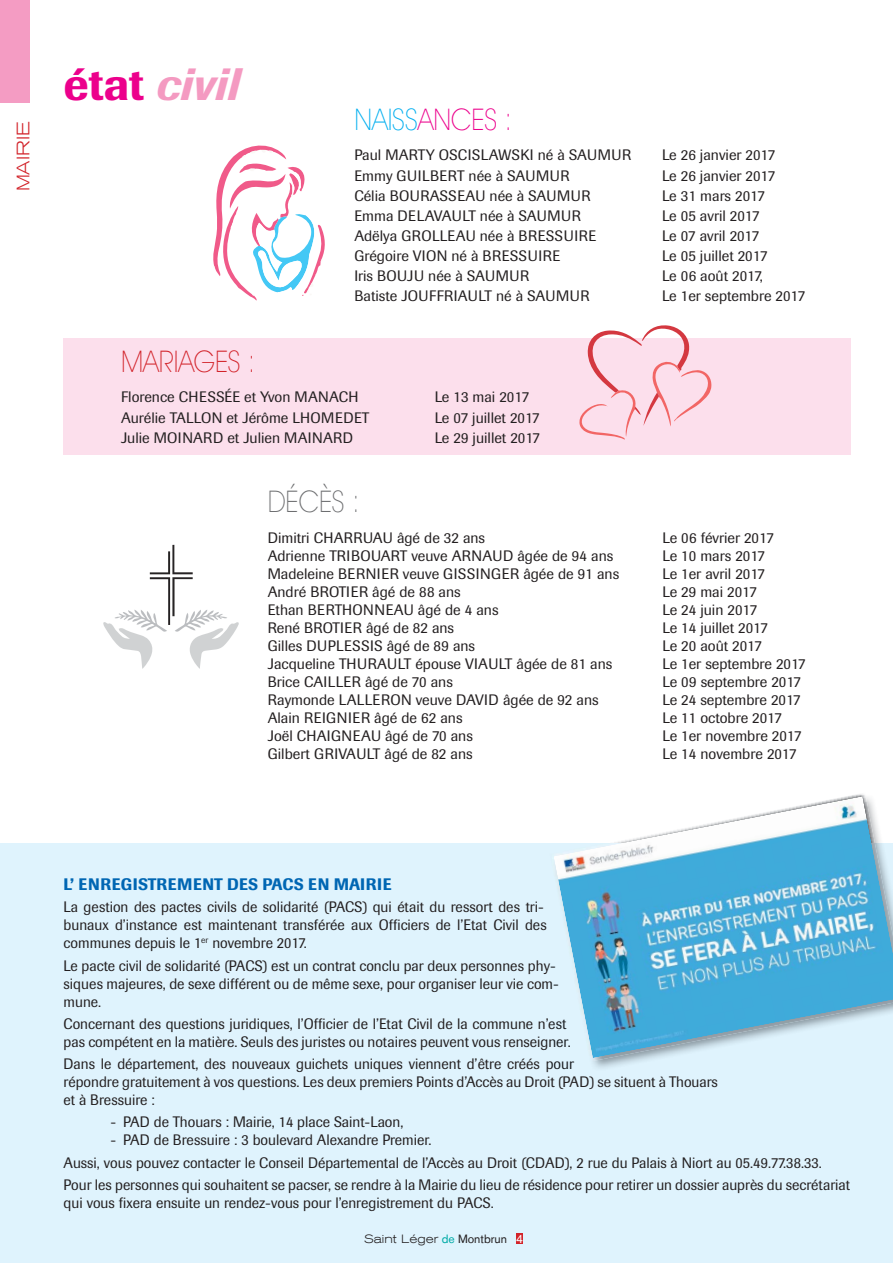
<style>
.page{position:relative;width:893px;height:1263px;background:#fff}
.page>*{position:absolute;margin:0;border:0;box-sizing:border-box;transform-origin:0 0}
.t1{font:italic 500 45px "Imago";color:#f49ac1}
.t2{font:200 30px "Avant Garde IT Cby BT";color:#ec008c;scale:.9 1}
.t3{font:200 30px "Avant Garde IT Cby BT";color:#d2232a;scale:.9 1}
.t4{font:200 30px "Avant Garde IT Cby BT";color:#6d6e70;scale:.9 1}
.t5{font:300 expanded 18px "Akzidenz Grotesk BE";color:#d2232a}
.t6{font:500 16.5px "Imago";letter-spacing:.03em;color:#0066b3}
.t7{font:15px/18px "Imago";color:#231f20}
.t8{font:15px "Imago";letter-spacing:.02em;color:#231f20}
.t9{font:300 expanded 12px "Akzidenz Grotesk BE";color:#231f20}
.s1{font-style:normal;color:#ec008c}
.s2{color:#00aeef}
.s3{color:#1a1d21}
.s4{font-weight:400;font-stretch:normal;color:#00aaa6}
.s5{font-weight:400;font-stretch:normal}
.s6{font-weight:400;font-stretch:normal;color:#fff}
</style>
<div class="page">
<div style="left:0;top:0;width:30px;height:102px;background:#f49cc3"></div>
<div style="left:0;top:843px;width:892px;height:420px;background:#dff3fd"></div>
<div style="left:64px;top:338px;width:786px;height:116px;background:#fcdfec"></div>
<svg style="left:579px;top:325px;width:132px;height:115px"></svg>
<svg style="left:213px;top:145px;width:112px;height:156px"></svg>
<svg style="left:103px;top:545px;width:136px;height:124px"></svg>
<img style="left:554px;top:796px;width:338px;height:262px">
<div style="left:516px;top:1233px;width:7px;height:11px;background:#d2232a"></div>
<p class="t5" style="left:16px;top:191px;width:72px;rotate:-90deg">MAIRIE</p>
<h1 class="t1" style="left:64px;top:67px;width:177px"><span class="s1">état</span> civil</h1>
<h2 class="t2" style="left:354px;top:108px;width:177px"><span class="s2">NAISS</span>ANCES :</h2>
<p class="t8" style="left:354px;top:150px;width:278px">Paul MARTY OSCISLAWSKI né à SAUMUR</p>
<p class="t7" style="left:662px;top:148px;width:115px">Le 26 janvier 2017</p>
<p class="t8" style="left:354px;top:170px;width:217px">Emmy GUILBERT née à SAUMUR</p>
<p class="t7" style="left:662px;top:168px;width:115px">Le 26 janvier 2017</p>
<p class="t8" style="left:354px;top:190px;width:238px">Célia BOURASSEAU née à SAUMUR</p>
<p class="t7" style="left:662px;top:188px;width:104px">Le 31 mars 2017</p>
<p class="t7" style="left:354px;top:208px;width:228px">Emma DELAVAULT née à SAUMUR</p>
<p class="t7" style="left:662px;top:208px;width:99px">Le 05 avril 2017</p>
<p class="t8" style="left:354px;top:230px;width:243px">Adëlya GROLLEAU née à BRESSUIRE</p>
<p class="t7" style="left:662px;top:228px;width:99px">Le 07 avril 2017</p>
<p class="t8" style="left:354px;top:250px;width:207px">Grégoire VION né à BRESSUIRE</p>
<p class="t7" style="left:662px;top:249px;width:107px">Le 05 juillet 2017</p>
<p class="t7" style="left:354px;top:269px;width:176px">Iris BOUJU née à SAUMUR</p>
<p class="t7" style="left:662px;top:269px;width:102px">Le 06 août 2017,</p>
<p class="t8" style="left:354px;top:291px;width:237px">Batiste JOUFFRIAULT né à SAUMUR</p>
<p class="t7" style="left:662px;top:289px;width:145px">Le 1er septembre 2017</p>
<h2 class="t3" style="left:121px;top:350px;width:151px">MARIAGES :</h2>
<p class="t7" style="left:121px;top:390px;width:239px">Florence CHESSÉE et Yvon MANACH</p>
<p class="t7" style="left:434px;top:390px;width:96px">Le 13 mai 2017</p>
<p class="t7" style="left:121px;top:410px;width:250px">Aurélie TALLON et Jérôme LHOMEDET</p>
<p class="t7" style="left:434px;top:410px;width:107px">Le 07 juillet 2017</p>
<p class="t8" style="left:121px;top:432px;width:233px">Julie MOINARD et Julien MAINARD</p>
<p class="t7" style="left:434px;top:430px;width:107px">Le 29 juillet 2017</p>
<h2 class="t4" style="left:268px;top:490px;width:104px">DÉCÈS :</h2>
<p class="t7" style="left:268px;top:530px;width:219px">Dimitri CHARRUAU âgé de 32 ans</p>
<p class="t7" style="left:662px;top:530px;width:113px">Le 06 février 2017</p>
<p class="t7" style="left:268px;top:548px;width:347px">Adrienne TRIBOUART veuve ARNAUD âgée de 94 ans</p>
<p class="t7" style="left:662px;top:548px;width:104px">Le 10 mars 2017</p>
<p class="t7" style="left:268px;top:566px;width:353px">Madeleine BERNIER veuve GISSINGER âgée de 91 ans</p>
<p class="t7" style="left:662px;top:566px;width:104px">Le 1er avril 2017</p>
<p class="t7" style="left:268px;top:584px;width:194px">André BROTIER âgé de 88 ans</p>
<p class="t7" style="left:662px;top:584px;width:96px">Le 29 mai 2017</p>
<p class="t7" style="left:268px;top:602px;width:232px">Ethan BERTHONNEAU âgé de 4 ans</p>
<p class="t7" style="left:662px;top:602px;width:96px">Le 24 juin 2017</p>
<p class="t7" style="left:268px;top:620px;width:188px">René BROTIER âgé de 82 ans</p>
<p class="t7" style="left:662px;top:620px;width:107px">Le 14 juillet 2017</p>
<p class="t7" style="left:268px;top:638px;width:209px">Gilles DUPLESSIS âgé de 89 ans</p>
<p class="t7" style="left:662px;top:638px;width:101px">Le 20 août 2017</p>
<p class="t7" style="left:268px;top:656px;width:346px">Jacqueline THURAULT épouse VIAULT âgée de 81 ans</p>
<p class="t7" style="left:662px;top:656px;width:145px">Le 1er septembre 2017</p>
<p class="t7" style="left:268px;top:674px;width:187px">Brice CAILLER âgé de 70 ans</p>
<p class="t7" style="left:662px;top:674px;width:140px">Le 09 septembre 2017</p>
<p class="t7" style="left:268px;top:692px;width:332px">Raymonde LALLERON veuve DAVID âgée de 92 ans</p>
<p class="t7" style="left:662px;top:692px;width:140px">Le 24 septembre 2017</p>
<p class="t7" style="left:268px;top:710px;width:196px">Alain REIGNIER âgé de 62 ans</p>
<p class="t7" style="left:662px;top:710px;width:121px">Le 11 octobre 2017</p>
<p class="t7" style="left:268px;top:728px;width:207px">Joël CHAIGNEAU âgé de 70 ans</p>
<p class="t7" style="left:662px;top:728px;width:141px">Le 1er novembre 2017</p>
<p class="t7" style="left:268px;top:746px;width:206px">Gilbert GRIVAULT âgé de 82 ans</p>
<p class="t7" style="left:662px;top:746px;width:136px">Le 14 novembre 2017</p>
<p class="t6" style="left:64px;top:878px;width:329px">L’ ENREGISTREMENT DES PACS EN MAIRIE</p>
<p class="t7" style="left:64px;top:900px;width:485px">La gestion des pactes civils de solidarité (PACS) qui était du ressort des tri&shy;bunaux d’instance est maintenant transférée aux Officiers de l’Etat Civil des communes depuis le 1<sup>er</sup> novembre 2017.</p>
<p class="t7" style="left:64px;top:958px;width:496px">Le pacte civil de solidarité (PACS) est un contrat conclu par deux personnes phy&shy;siques majeures, de sexe différent ou de même sexe, pour organiser leur vie co<span class="s3">m&shy;</span>mune.</p>
<p class="t7" style="left:64px;top:1016px;width:509px">Concernant des questions juridiques, l’Officier de l’Etat Civil de la commune n’<span class="s3">est </span>pas compétent en la matière. Seuls des juristes ou notaires peuvent vous renseig<span class="s3">ner.</span></p>
<p class="t7" style="left:64px;top:1057px;width:656px">Dans le département, des nouveaux guichets uniques viennent d’être créés <span class="s3">pour<br></span>répondre gratuitement à vos questions. Les deux premiers Points d’Accès au Droit (PAD) se situent à Thouars et à Bressuire :</p>
<p class="t7" style="left:110px;top:1115px;width:294px">- PAD de Thouars : Mairie, 14 place Saint-Laon,</p>
<p class="t7" style="left:64px;top:1131px;width:787px;line-height:22.2px;text-indent:47px">- PAD de Bressuire : 3 boulevard Alexandre Premier.<br>Aussi, vous pouvez contacter le Conseil Départemental de l’Accès au Droit (CDAD), 2 rue du Palais à Niort au 05.49.77.38.33.<br>Pour les personnes qui souhaitent se pacser, se rendre à la Mairie du lieu de résidence pour retirer un dossier auprès du secrétariat</p>
<p class="t7" style="left:64px;top:1195px;width:431px">qui vous fixera ensuite un rendez-vous pour l’enregistrement du PACS.</p>
<p class="t9" style="left:364px;top:1234px;width:160px">Saint Léger <span class="s4">de</span> <span class="s5">Montbrun</span> <span class="s6">4</span></p>
</div>
